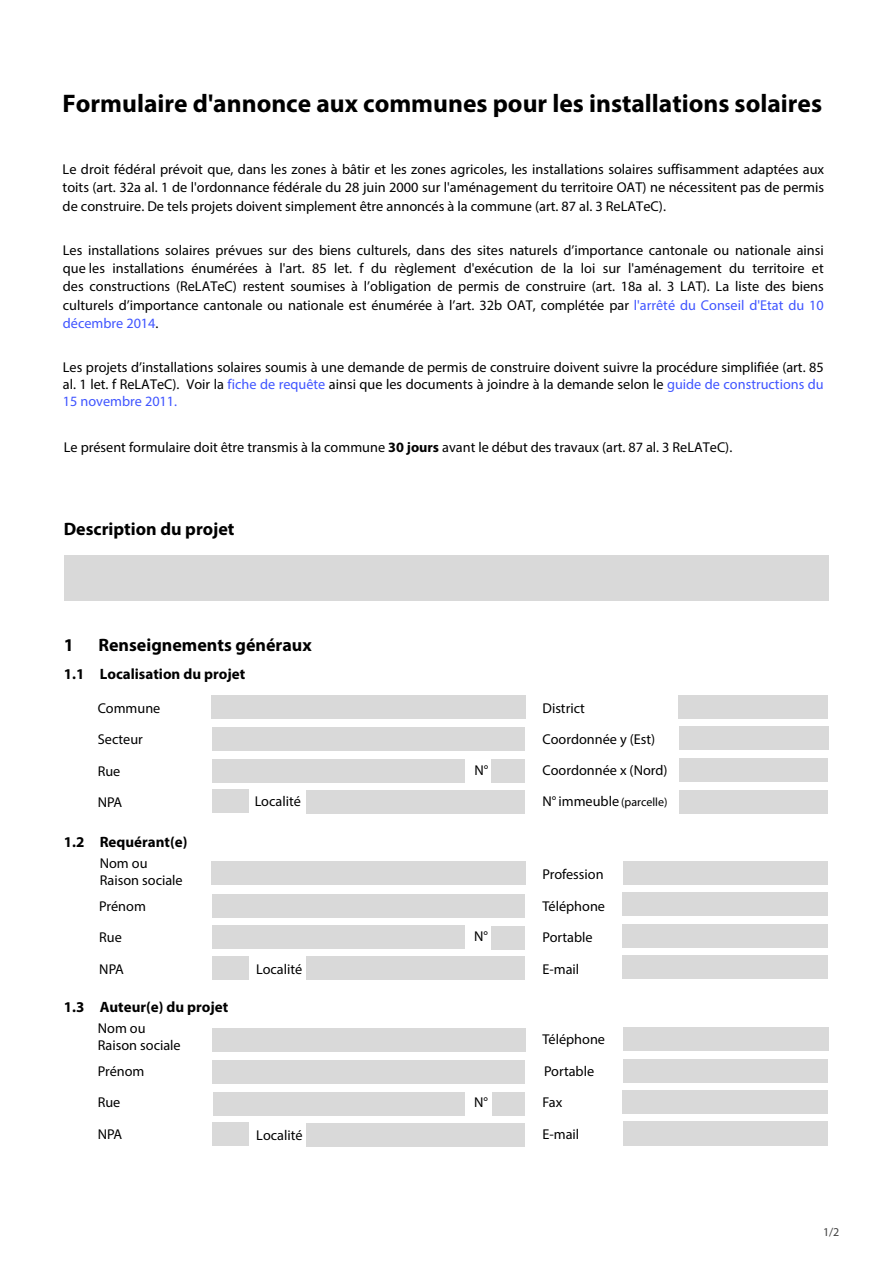
<style>
.page{position:relative;width:893px;height:1263px;background:#fff}
.page>*{position:absolute;margin:0;border:0;box-sizing:border-box;transform-origin:0 0}
.t1{font:700 25.5px "Myriad Pro";color:#000}
.t2{font:700 18px "Myriad Pro";color:#000}
.t3{font:700 15px "Myriad Pro";color:#000}
.t4{font:14.25px/18px "Myriad Pro";color:#000}
.t5{font:12px "Myriad Pro";color:#404040}
.s1{color:#4055ff}
.s2{font-weight:700}
.s3{font-size:12px}
</style>
<div class="page">
<h1 class="t1" style="left:62px;top:86px;width:761px">Formulaire d'annonce aux communes pour les installations solaires</h1>
<p class="t4" style="left:63px;top:160px;width:763px;text-align:justify">Le droit fédéral prévoit que, dans les zones à bâtir et les zones agricoles, les installations solaires suffisamment adaptées aux toits (art. 32a al. 1 de l'ordonnance fédérale du 28 juin 2000 sur l'aménagement du territoire OAT) ne nécessitent pas de permis de construire. De tels projets doivent simplement être annoncés à la commune (art. 87 al. 3 ReLATeC).</p>
<p class="t4" style="left:63px;top:241px;width:762px;text-align:justify">Les installations solaires prévues sur des biens culturels, dans des sites naturels d’importance cantonale ou nationale ainsi que les installations énumérées à l'art. 85 let. f du règlement d'exécution de la loi sur l'aménagement du territoire et des constructions (ReLATeC) restent soumises à l’obligation de permis de construire (art. 18a al. 3 LAT). La liste des biens culturels d’importance cantonale ou nationale est énumérée à l’art. 32b OAT, complétée par <span class="s1">l'arrêté du Conseil d'Etat du 10 décembre 2014</span>.</p>
<p class="t4" style="left:63px;top:358px;width:762px;line-height:17.2px;text-align:justify">Les projets d’installations solaires soumis à une demande de permis de construire doivent suivre la procédure simplifiée (art. 85 al. 1 let. f ReLATeC). Voir la <span class="s1">fiche de requête</span> ainsi que les documents à joindre à la demande selon le <span class="s1">guide de constructions du 15 novembre 2011.</span></p>
<p class="t4" style="left:64px;top:438px;width:670px">Le présent formulaire doit être transmis à la commune <span class="s2">30 jours</span> avant le début des travaux (art. 87 al. 3 ReLATeC).</p>
<p class="t2" style="left:64px;top:517px;width:172px">Description du projet</p>
<p class="t2" style="left:64px;top:634px;width:11px">1</p>
<p class="t2" style="left:98px;top:634px;width:215px">Renseignements généraux</p>
<p class="t3" style="left:64px;top:664px;width:183px">1.1 Localisation du projet</p>
<p class="t4" style="left:98px;top:699px;width:64px">Commune</p>
<p class="t4" style="left:98px;top:730px;width:47px">Secteur</p>
<p class="t4" style="left:98px;top:762px;width:24px">Rue</p>
<p class="t4" style="left:474px;top:761px;width:15px">N°</p>
<p class="t4" style="left:98px;top:793px;width:26px">NPA</p>
<p class="t4" style="left:255px;top:792px;width:48px">Localité</p>
<p class="t3" style="left:64px;top:832px;width:125px">1.2 Requérant(e)</p>
<p class="t4" style="left:100px;top:854px;width:84px;line-height:17.1px">Nom ou<br>Raison sociale</p>
<p class="t4" style="left:99px;top:897px;width:48px">Prénom</p>
<p class="t4" style="left:99px;top:928px;width:24px">Rue</p>
<p class="t4" style="left:99px;top:960px;width:26px">NPA</p>
<p class="t4" style="left:256px;top:960px;width:48px">Localité</p>
<p class="t3" style="left:64px;top:997px;width:166px">1.3 Auteur(e) du projet</p>
<p class="t4" style="left:98px;top:1019px;width:84px;line-height:17.1px">Nom ou<br>Raison sociale</p>
<p class="t4" style="left:98px;top:1062px;width:48px">Prénom</p>
<p class="t4" style="left:98px;top:1093px;width:24px">Rue</p>
<p class="t4" style="left:98px;top:1125px;width:26px">NPA</p>
<p class="t4" style="left:256px;top:1126px;width:48px">Localité</p>
<p class="t4" style="left:474px;top:927px;width:15px">N°</p>
<p class="t4" style="left:474px;top:1093px;width:15px">N°</p>
<p class="t4" style="left:542px;top:692px;width:127px;line-height:31px">District<br>Coordonnée y (Est)<br>Coordonnée x (Nord)<br>N° immeuble <span class="s3">(parcelle)</span></p>
<p class="t4" style="left:542px;top:865px;width:63px">Profession</p>
<p class="t4" style="left:542px;top:897px;width:64px">Téléphone</p>
<p class="t4" style="left:542px;top:928px;width:52px">Portable</p>
<p class="t4" style="left:542px;top:960px;width:38px">E-mail</p>
<p class="t4" style="left:542px;top:1030px;width:64px">Téléphone</p>
<p class="t4" style="left:544px;top:1062px;width:52px">Portable</p>
<p class="t4" style="left:542px;top:1093px;width:21px">Fax</p>
<p class="t4" style="left:542px;top:1125px;width:38px">E-mail</p>
<p class="t5" style="left:823px;top:1224px;width:18px">1/2</p>
</div>
